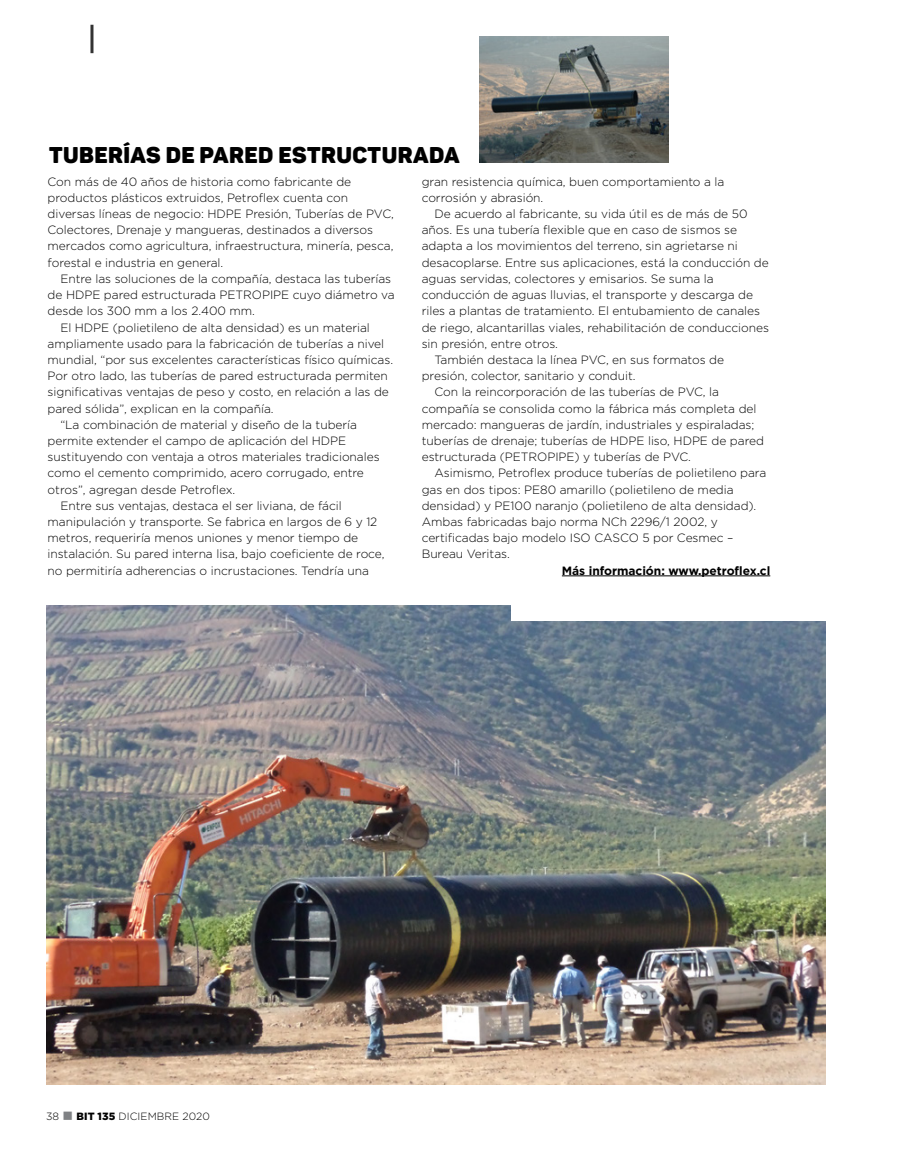
<style>
.page{position:relative;width:915px;height:1170px;background:#fff}
.page>*{position:absolute;margin:0;border:0;box-sizing:border-box;transform-origin:0 0}
.t1{font:22.5px "Panton Black Caps";letter-spacing:.02em;color:#000}
.t2{font:300 12px/16.2px "Gotham";letter-spacing:-.005em;color:#000}
.t3{font:700 12px "Gotham";letter-spacing:-.005em;color:#000}
.t4{font:300 10.5px "Gotham";letter-spacing:.005em;color:#000}
.s1{color:#808285}
.s2{font-weight:900}
</style>
<div class="page">
<img style="left:46px;top:606px;width:779px;height:478px">
<div style="left:510px;top:585px;width:327px;height:35px;background:#fff"></div>
<hr style="left:561px;top:575px;width:209px;height:1px;background:#000">
<img style="left:479px;top:37px;width:189px;height:126px">
<hr style="left:90px;top:25px;width:3px;height:28px;background:#333">
<h1 class="t1" style="left:49px;top:140px;width:412px">TUBERÍAS DE PARED ESTRUCTURADA</h1>
<p class="t2" style="left:48px;top:173px;width:347px">Con más de 40 años de historia como fabricante de productos plásticos extruidos, Petroflex cuenta con diversas líneas de negocio: HD PE Presión, Tuberías de PVC, Colectores, D renaje y mangueras, destinados a diversos mercados como agricultura, infraestructura, minería, pesca, forestal e industria en general.</p>
<p class="t2" style="left:60px;top:270px;width:332px">Entre las soluciones de la compañía, destaca las tuberías</p>
<p class="t2" style="left:48px;top:286px;width:348px">de HD PE pared estructurada PETRO PI PE cuyo diámetro va</p>
<p class="t2" style="left:48px;top:302px;width:209px">desde los 300 mm a los 2.400 mm.</p>
<p class="t2" style="left:60px;top:319px;width:311px">El HDPE (polietileno de alta densidad) es un material</p>
<p class="t2" style="left:48px;top:335px;width:338px">ampliamente usado para la fabricación de tuberías a nivel</p>
<p class="t2" style="left:48px;top:351px;width:347px">mundial, “por sus excelentes características físico químicas.</p>
<p class="t2" style="left:48px;top:367px;width:342px">Por otro lado, las tuberías de pared estructurada permiten</p>
<p class="t2" style="left:48px;top:383px;width:343px">significativas ventajas de peso y costo, en relación a las de</p>
<p class="t2" style="left:48px;top:400px;width:227px">pared sólida”, explican en la compañía.</p>
<p class="t2" style="left:60px;top:416px;width:298px">“La combinación de material y diseño de la tubería</p>
<p class="t2" style="left:48px;top:432px;width:300px">permite extender el campo de aplicación del HDPE</p>
<p class="t2" style="left:48px;top:448px;width:333px">sustituyendo con ventaja a otros materiales tradicionales</p>
<p class="t2" style="left:48px;top:464px;width:318px">como el cemento comprimido, acero corrugado, entre</p>
<p class="t2" style="left:48px;top:481px;width:189px">otros”, agregan desde Petroflex.</p>
<p class="t2" style="left:60px;top:497px;width:283px">Entre sus ventajas, destaca el ser liviana, de fácil</p>
<p class="t2" style="left:48px;top:513px;width:331px">manipulación y transporte. Se fabrica en largos de 6 y 12</p>
<p class="t2" style="left:48px;top:529px;width:312px">metros, requeriría menos uniones y menor tiempo de</p>
<p class="t2" style="left:48px;top:545px;width:338px">instalación. Su pared interna lisa, bajo coeficiente de roce,</p>
<p class="t2" style="left:48px;top:562px;width:323px">no permitiría adherencias o incrustaciones. Tendría una</p>
<p class="t2" style="left:421px;top:173px;width:304px">gran resistencia química, buen comportamiento a la corrosión y abrasión.</p>
<p class="t2" style="left:434px;top:205px;width:314px">De acuerdo al fabricante, su vida útil es de más de 50</p>
<p class="t2" style="left:421px;top:221px;width:317px">años. Es una tubería flexible que en caso de sismos se</p>
<p class="t2" style="left:421px;top:238px;width:317px">adapta a los movimientos del terreno, sin agrietarse ni</p>
<p class="t2" style="left:421px;top:254px;width:348px">desacoplarse. Entre sus aplicaciones, está la conducción de</p>
<p class="t2" style="left:421px;top:270px;width:293px">aguas servidas, colectores y emisarios. Se suma la</p>
<p class="t2" style="left:421px;top:286px;width:333px">conducción de aguas lluvias, el transporte y descarga de</p>
<p class="t2" style="left:421px;top:302px;width:340px">riles a plantas de tratamiento. El entubamiento de canales</p>
<p class="t2" style="left:421px;top:319px;width:349px">de riego, alcantarillas viales, rehabilitación de conducciones</p>
<p class="t2" style="left:421px;top:335px;width:138px">sin presión, entre otros.</p>
<p class="t2" style="left:434px;top:351px;width:291px">También destaca la línea PVC, en sus formatos de</p>
<p class="t2" style="left:421px;top:367px;width:215px">presión, colector, sanitario y conduit.</p>
<p class="t2" style="left:434px;top:383px;width:286px">Con la reincorporación de las tuberías de PVC, la</p>
<p class="t2" style="left:421px;top:400px;width:336px">compañía se consolida como la fábrica más completa del</p>
<p class="t2" style="left:421px;top:416px;width:334px">mercado: mangueras de jardín, industriales y espiraladas;</p>
<p class="t2" style="left:421px;top:432px;width:343px">tuberías de drenaje; tuberías de HD PE liso, HD PE de pared</p>
<p class="t2" style="left:421px;top:448px;width:271px">estructurada (PETRO PI PE) y tuberías de PVC.</p>
<p class="t2" style="left:434px;top:464px;width:333px">Asimismo, Petroflex produce tuberías de polietileno para</p>
<p class="t2" style="left:421px;top:481px;width:313px">gas en dos tipos: PE80 amarillo (polietileno de media</p>
<p class="t2" style="left:421px;top:497px;width:336px">densidad) y PE100 naranjo (polietileno de alta densidad).</p>
<p class="t2" style="left:421px;top:513px;width:297px">Ambas fabricadas bajo norma NCh 2296/1 2002, y</p>
<p class="t2" style="left:421px;top:529px;width:313px">certificadas bajo modelo ISO CASCO 5 por Cesmec –</p>
<p class="t2" style="left:421px;top:545px;width:90px">Bureau Veritas.</p>
<p class="t3" style="left:561px;top:562px;width:210px">Más información: www.petroflex.cl</p>
<p class="t4" style="left:46px;top:1109px;width:165px">38 <span class="s1">■</span> <span class="s2">BIT 135</span> diciembre 2020</p>
</div>
